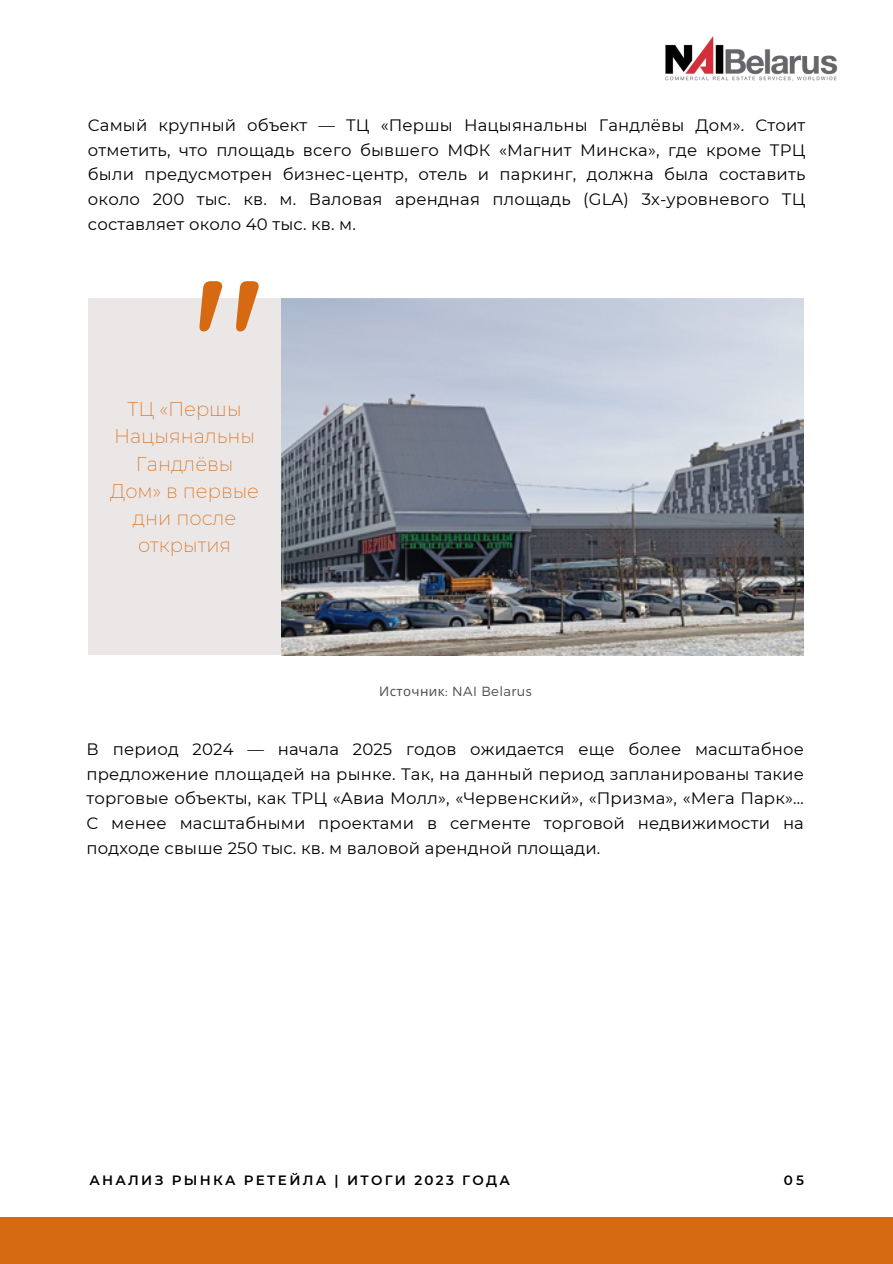
<style>
.page{position:relative;width:893px;height:1264px;background:#fff}
.page>*{position:absolute;margin:0;border:0;box-sizing:border-box;transform-origin:0 0}
.t1{font:500 176.4px "Quicksand";color:#d66a12}
.t2{font:200 19.5px/27px "Montserrat";color:#d66a12;text-align:center}
.t3{font:16.5px/24.8px "Montserrat";letter-spacing:.01em;color:#000001;text-align:justify}
.t4{font:600 13.5px "Montserrat";letter-spacing:.17em;color:#000001}
.t5{font:300 13.2px "Montserrat";letter-spacing:.03em;color:#4f4f4f}
.s1{font-family:"Noto Sans";font-weight:400}
</style>
<div class="page">
<div style="left:0;top:1217px;width:892px;height:46px;background:#d66a12"></div>
<img style="left:665px;top:36px;width:172px;height:45px">
<div style="left:88px;top:298px;width:193px;height:357px;background:#ebe7e7"></div>
<img style="left:281px;top:298px;width:522px;height:357px">
<p class="t3" style="left:88px;top:113px;width:718px">Самый крупный объект — ТЦ «Першы Нацыянальны Гандлёвы Дом». Стоит отметить, что площадь всего бывшего МФК «Магнит Минска», где кроме ТРЦ были предусмотрен бизнес-центр, отель и паркинг, должна была составить около 200 тыс. кв. м. Валовая арендная площадь (GLA) 3х-уровневого ТЦ составляет около 40 тыс. кв. м.</p>
<h2 class="t1" style="left:193px;top:228px;width:74px">"</h2>
<p class="t2" style="left:110px;top:396px;width:150px">ТЦ «Першы<br>Нацыянальны<br>Гандлёвы<br>Дом» в первые дни после открытия</p>
<h3 class="t5" style="left:379px;top:683px;width:154px"><span class="s1">Источник</span>: NAI Belarus</h3>
<p class="t3" style="left:86px;top:736px;width:718px">В период 2024 — начала 2025 годов ожидается еще более масштабное предложение площадей на рынке. Так, на данный период запланированы такие торговые объекты, как ТРЦ «Авиа Молл», «Червенский», «Призма», «Мега Парк»… С менее масштабными проектами в сегменте торговой недвижимости на подходе свыше 250 тыс. кв. м валовой арендной площади.</p>
<p class="t4" style="left:89px;top:1172px;width:422px">АНАЛИЗ РЫНКА РЕТЕЙЛА | ИТОГИ 2023 ГОДА</p>
<h1 class="t4" style="left:783px;top:1172px;width:22px">05</h1>
</div>
